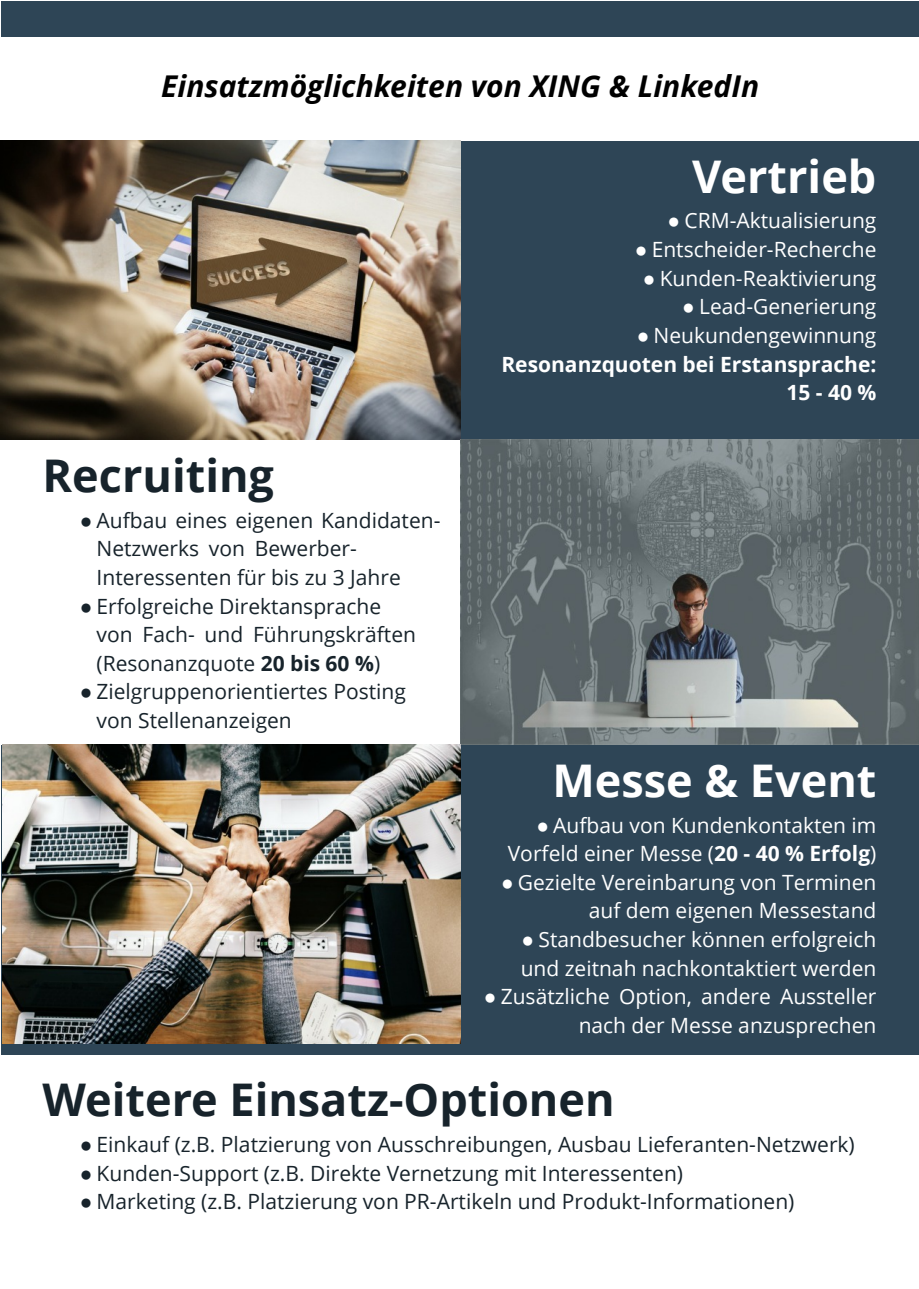
<style>
.page{position:relative;width:919px;height:1289px;background:#fff}
.page>*{position:absolute;margin:0;border:0;box-sizing:border-box;transform-origin:0 0}
.t1{font:700 45px "Open Sans";color:#17232b}
.t2{font:700 45px "Open Sans";color:#fff}
.t3{font:italic 700 30px "Open Sans";color:#000}
.t4{font:21px/28.7px "Open Sans";color:#17232b}
.t5{font:21px/28.7px "Open Sans";color:#fff;text-align:right}
.t6{font:700 21px/28.7px "Open Sans";color:#fff;text-align:right}
.s1{font-family:"Times New Roman"}
.s2{font-weight:700}
.s3{font-family:"Times New Roman";font-weight:400}
.s4{font-weight:400}
</style>
<div class="page">
<div style="left:2px;top:2px;width:916px;height:1286px;background:#2e4556"></div>
<div style="left:2px;top:37px;width:916px;height:103px;background:#fff"></div>
<div style="left:1px;top:439px;width:917px;height:305px;background:#fff"></div>
<img style="left:0;top:140px;width:460px;height:299px">
<img style="left:460px;top:439px;width:458px;height:305px">
<img style="left:3px;top:744px;width:457px;height:299px">
<div style="left:1px;top:1055px;width:917px;height:233px;background:#fff"></div>
<h2 class="t3" style="left:161px;top:74px;width:599px">Einsatzmöglichkeiten von XING &amp; LinkedIn</h2>
<h1 class="t1" style="left:43px;top:457px;width:233px">Recruiting</h1>
<p class="t4" style="left:97px;top:508px;width:345px;text-indent:-17px"><span class="s1">●</span> Aufbau eines eigenen Kandidaten-<br>Netzwerks von Bewerber-<br>Interessenten für bis zu 3 Jahre</p>
<p class="t4" style="left:97px;top:593px;width:321px;text-indent:-17px"><span class="s1">●</span> Erfolgreiche Direktansprache von Fach- und Führungskräften (Resonanzquote <span class="s2">20 bis 60 %</span>)</p>
<p class="t4" style="left:97px;top:679px;width:311px;text-indent:-17px"><span class="s1">●</span> Zielgruppenorientiertes Posting von Stellenanzeigen</p>
<h1 class="t2" style="left:692px;top:158px;width:186px">Vertrieb</h1>
<p class="t5" style="left:667px;top:208px;width:210px"><span class="s1">●</span> CRM-Aktualisierung</p>
<p class="t5" style="left:634px;top:237px;width:243px"><span class="s1">●</span> Entscheider-Recherche</p>
<p class="t5" style="left:642px;top:266px;width:235px"><span class="s1">●</span> Kunden-Reaktivierung</p>
<p class="t5" style="left:682px;top:294px;width:196px"><span class="s1">●</span> Lead-Generierung</p>
<p class="t6" style="left:501px;top:323px;width:376px"><span class="s3">●</span> <span class="s4">Neukundengewinnung<br></span>Resonanzquoten bei Erstansprache:<br>15 - 40 %</p>
<h1 class="t2" style="left:552px;top:762px;width:325px">Messe &amp; Event</h1>
<p class="t5" style="left:507px;top:812px;width:370px"><span class="s1">●</span> Aufbau von Kundenkontakten im<br>Vorfeld einer Messe (<span class="s2">20 - 40 % Erfolg</span>)</p>
<p class="t5" style="left:501px;top:870px;width:377px"><span class="s1">●</span> Gezielte Vereinbarung von Terminen auf dem eigenen Messestand</p>
<p class="t5" style="left:520px;top:927px;width:357px;text-align:left"><span class="s1">●</span> Standbesucher können erfolgreich und zeitnah nachkontaktiert werden</p>
<p class="t5" style="left:484px;top:984px;width:394px"><span class="s1">●</span> Zusätzliche Option, andere Aussteller nach der Messe anzusprechen</p>
<h1 class="t1" style="left:43px;top:1081px;width:573px">Weitere Einsatz-Optionen</h1>
<p class="t4" style="left:80px;top:1132px;width:776px"><span class="s1">●</span> Einkauf (z.B. Platzierung von Ausschreibungen, Ausbau Lieferanten-Netzwerk)</p>
<p class="t4" style="left:80px;top:1160px;width:605px"><span class="s1">●</span> Kunden-Support (z.B. Direkte Vernetzung mit Interessenten)</p>
<p class="t4" style="left:80px;top:1189px;width:716px"><span class="s1">●</span> Marketing (z.B. Platzierung von PR-Artikeln und Produkt-Informationen)</p>
</div>
